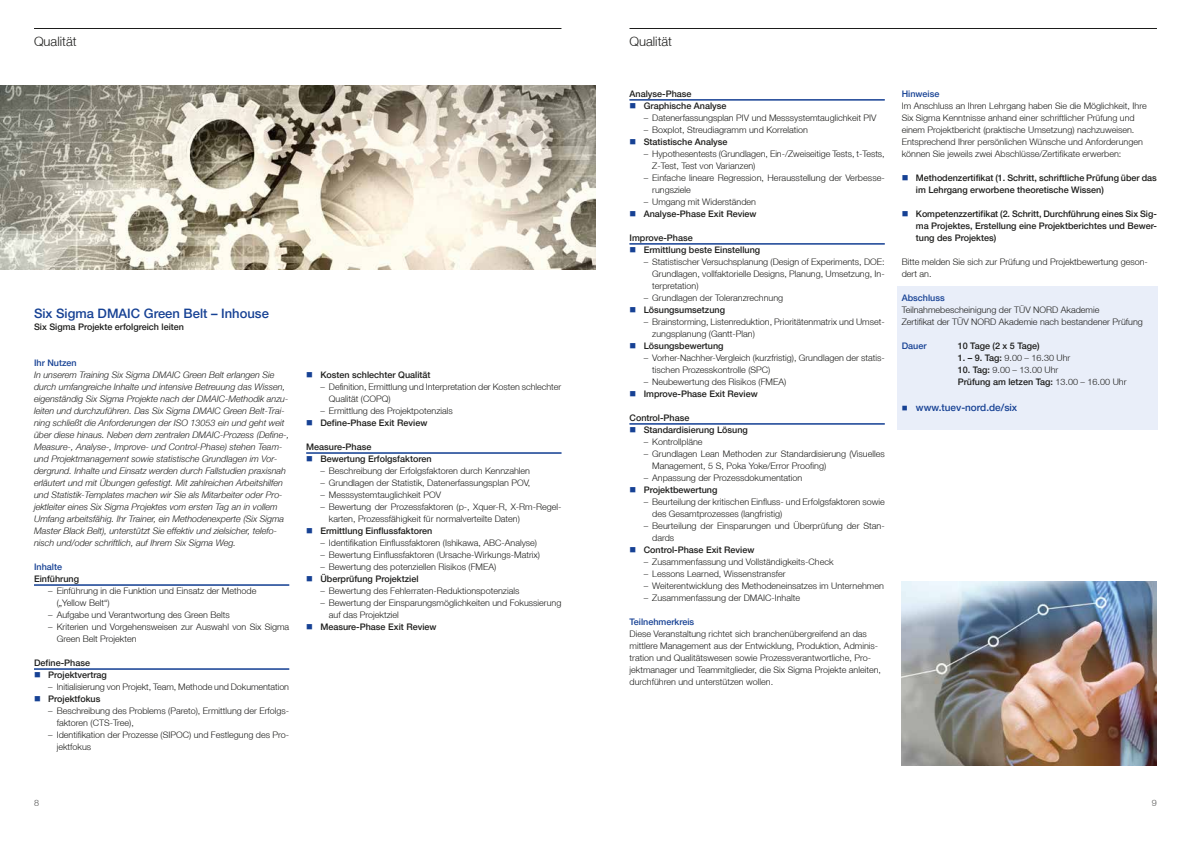
<style>
.page{position:relative;width:1191px;height:842px;background:#fff}
.page>*{position:absolute;margin:0;border:0;box-sizing:border-box;transform-origin:0 0}
.t1{font:500 13px "Helvetica Neue LT";color:#164194}
.t2{font:300 13px "Helvetica Neue LT";color:#1d1d1b}
.t3{font:500 10px "Helvetica Neue LT";color:#164194}
.t4{font:300 9px/12px "Helvetica Neue LT";color:#1d1d1b}
.t5{font:italic 300 9px/12px "Helvetica Neue LT";color:#1d1d1b}
.t6{font:500 9px/12px "Helvetica Neue LT";color:#1d1d1b}
.t7{font:500 9px "Helvetica Neue LT";color:#164194}
.t8{font:300 9px "Helvetica Neue LT";color:#575756}
.s1{font-weight:500}
</style>
<div class="page">
<hr style="left:34px;top:28px;width:527px;height:1px;background:#1d1d1b">
<hr style="left:629px;top:28px;width:528px;height:1px;background:#1d1d1b">
<div style="left:897px;top:286px;width:261px;height:143px;background:#e9eef9"></div>
<hr style="left:34px;top:585px;width:255px;height:1px;background:#164194">
<hr style="left:34px;top:669px;width:255px;height:1px;background:#164194">
<hr style="left:306px;top:453px;width:255px;height:1px;background:#164194">
<hr style="left:629px;top:100px;width:255px;height:1px;background:#164194">
<hr style="left:629px;top:244px;width:255px;height:1px;background:#164194">
<hr style="left:629px;top:424px;width:255px;height:1px;background:#164194">
<img style="left:0;top:85px;width:595px;height:184px">
<img style="left:901px;top:581px;width:256px;height:184px">
<h1 class="t2" style="left:34px;top:34px;width:44px">Qualität</h1>
<h1 class="t2" style="left:629px;top:34px;width:44px">Qualität</h1>
<h1 class="t1" style="left:34px;top:306px;width:236px">Six Sigma DMAIC Green Belt – Inhouse</h1>
<p class="t6" style="left:34px;top:321px;width:152px">Six Sigma Projekte erfolgreich leiten</p>
<p class="t7" style="left:34px;top:358px;width:44px">Ihr Nutzen</p>
<p class="t5" style="left:34px;top:369px;width:257px">In unserem Training Six Sigma DMAIC Green Belt erlangen Sie durch umfangreiche Inhalte und intensive Betreuung das Wissen, eigenständig Six Sigma Projekte nach der DMAIC-Methodik anzu&shy;leiten und durchzuführen. Das Six Sigma DMAIC Green Belt-Trai&shy;ning schließt die Anforderungen der ISO 13053 ein und geht weit über diese hinaus. Neben dem zentralen DMAIC-Prozess (Define-, Measure-, Analyse-, Improve- und Control-Phase) stehen Team&shy;und Projektmanagement sowie statistische Grundlagen im Vor&shy;dergrund. Inhalte und Einsatz werden durch Fallstudien praxisnah erläutert und mit Übungen gefestigt. Mit zahlreichen Arbeitshilfen und Statistik-Templates machen wir Sie als Mitarbeiter oder Pro&shy;jektleiter eines Six Sigma Projektes vom ersten Tag an in vollem Umfang arbeitsfähig. Ihr Trainer, ein Methodenexperte (Six Sigma Master Black Belt), unterstützt Sie effektiv und zielsicher, telefo&shy;nisch und/oder schriftlich, auf Ihrem Six Sigma Weg.</p>
<p class="t7" style="left:34px;top:562px;width:30px">Inhalte</p>
<p class="t6" style="left:34px;top:573px;width:47px">Einführung</p>
<p class="t4" style="left:57px;top:585px;width:201px;text-indent:-9px">– Einführung in die Funktion und Einsatz der Methode („Yellow Belt“)</p>
<p class="t4" style="left:48px;top:609px;width:183px">– Aufgabe und Verantwortung des Green Belts</p>
<p class="t4" style="left:57px;top:621px;width:234px;text-indent:-9px">– Kriterien und Vorgehensweisen zur Auswahl von Six Sigma<br>Green Belt Projekten</p>
<p class="t6" style="left:48px;top:657px;width:60px;text-indent:-14px">Define-Phase<br>Projektvertrag</p>
<p class="t4" style="left:48px;top:681px;width:242px">– Initialisierung von Projekt, Team, Methode und Dokumentation</p>
<p class="t6" style="left:48px;top:693px;width:54px">Projektfokus</p>
<p class="t4" style="left:57px;top:705px;width:234px;text-indent:-9px">– Beschreibung des Problems (Pareto), Ermittlung der Erfolgs&shy;faktoren (CTS-Tree),</p>
<p class="t4" style="left:57px;top:729px;width:234px;text-indent:-9px">– Identifikation der Prozesse (SIPOC) und Festlegung des Pro&shy;jektfokus</p>
<p class="t6" style="left:320px;top:369px;width:112px">Kosten schlechter Qualität</p>
<p class="t4" style="left:329px;top:381px;width:234px;text-indent:-9px">– Definition, Ermittlung und Interpretation der Kosten schlechter<br>Qualität (COPQ)</p>
<p class="t4" style="left:320px;top:405px;width:134px">– Ermittlung des Projektpotenzials</p>
<p class="t6" style="left:320px;top:417px;width:108px">Define-Phase Exit Review</p>
<p class="t6" style="left:320px;top:441px;width:113px;text-indent:-14px">Measure-Phase<br>Bewertung Erfolgsfaktoren</p>
<p class="t4" style="left:320px;top:465px;width:211px">– Beschreibung der Erfolgsfaktoren durch Kennzahlen</p>
<p class="t4" style="left:320px;top:477px;width:211px">– Grundlagen der Statistik, Datenerfassungsplan POV,</p>
<p class="t4" style="left:320px;top:489px;width:122px">– Messsystemtauglichkeit POV</p>
<p class="t4" style="left:329px;top:501px;width:234px;text-indent:-9px">– Bewertung der Prozessfaktoren (p-, Xquer-R, X-Rm-Regel&shy;karten, Prozessfähigkeit für normalverteilte Daten)</p>
<p class="t6" style="left:320px;top:525px;width:113px">Ermittlung Einflussfaktoren</p>
<p class="t4" style="left:320px;top:537px;width:218px">– Identifikation Einflussfaktoren (Ishikawa, ABC-Analyse)</p>
<p class="t4" style="left:320px;top:549px;width:221px">– Bewertung Einflussfaktoren (Ursache-Wirkungs-Matrix)</p>
<p class="t4" style="left:320px;top:561px;width:177px">– Bewertung des potenziellen Risikos (FMEA)</p>
<p class="t6" style="left:320px;top:573px;width:100px">Überprüfung Projektziel</p>
<p class="t4" style="left:320px;top:585px;width:200px">– Bewertung des Fehlerraten-Reduktionspotenzials</p>
<p class="t4" style="left:329px;top:597px;width:234px;text-indent:-9px">– Bewertung der Einsparungsmöglichkeiten und Fokussierung auf das Projektziel</p>
<p class="t6" style="left:320px;top:621px;width:118px">Measure-Phase Exit Review</p>
<p class="t6" style="left:643px;top:88px;width:84px;text-indent:-14px">Analyse-Phase<br>Graphische Analyse</p>
<p class="t4" style="left:643px;top:112px;width:234px">– Datenerfassungsplan PIV und Messsystemtauglichkeit PIV</p>
<p class="t4" style="left:643px;top:124px;width:166px">– Boxplot, Streudiagramm und Korrelation</p>
<p class="t6" style="left:643px;top:136px;width:85px">Statistische Analyse</p>
<p class="t4" style="left:652px;top:148px;width:234px;text-indent:-9px">– Hypothesentests (Grundlagen, Ein-/Zweiseitige Tests, t-Tests,<br>Z-Test, Test von Varianzen)</p>
<p class="t4" style="left:652px;top:172px;width:234px;text-indent:-9px">– Einfache lineare Regression, Herausstellung der Verbesse&shy;rungsziele</p>
<p class="t4" style="left:643px;top:196px;width:114px">– Umgang mit Widerständen</p>
<p class="t6" style="left:643px;top:208px;width:114px">Analyse-Phase Exit Review</p>
<p class="t6" style="left:643px;top:232px;width:118px;text-indent:-14px">Improve-Phase<br>Ermittlung beste Einstellung</p>
<p class="t4" style="left:652px;top:256px;width:234px;text-align:justify;text-indent:-9px">– Statistischer Versuchsplanung (Design of Experiments, DOE:<br>Grundlagen, vollfaktorielle Designs, Planung, Umsetzung, In&shy;terpretation)</p>
<p class="t4" style="left:643px;top:292px;width:141px">– Grundlagen der Toleranzrechnung</p>
<p class="t6" style="left:643px;top:304px;width:83px">Lösungsumsetzung</p>
<p class="t4" style="left:652px;top:316px;width:234px;text-indent:-9px">– Brainstorming, Listenreduktion, Prioritätenmatrix und Umset&shy;zungsplanung (Gantt-Plan)</p>
<p class="t6" style="left:643px;top:340px;width:81px">Lösungsbewertung</p>
<p class="t4" style="left:652px;top:352px;width:234px;text-indent:-9px">– Vorher-Nachher-Vergleich (kurzfristig), Grundlagen der statis&shy;tischen Prozesskontrolle (SPC)</p>
<p class="t4" style="left:643px;top:376px;width:144px">– Neubewertung des Risikos (FMEA)</p>
<p class="t6" style="left:643px;top:388px;width:116px">Improve-Phase Exit Review</p>
<p class="t6" style="left:643px;top:412px;width:106px;text-indent:-14px">Control-Phase<br>Standardisierung Lösung</p>
<p class="t4" style="left:643px;top:436px;width:60px">– Kontrollpläne</p>
<p class="t4" style="left:652px;top:448px;width:234px;text-indent:-9px">– Grundlagen Lean Methoden zur Standardisierung (Visuelles<br>Management, 5 S, Poka Yoke/Error Proofing)</p>
<p class="t4" style="left:643px;top:472px;width:160px">– Anpassung der Prozessdokumentation</p>
<p class="t6" style="left:643px;top:484px;width:75px">Projektbewertung</p>
<p class="t4" style="left:652px;top:496px;width:234px;text-indent:-9px">– Beurteilung der kritischen Einfluss- und Erfolgsfaktoren sowie des Gesamtprozesses (langfristig)</p>
<p class="t4" style="left:652px;top:520px;width:234px;text-indent:-9px">– Beurteilung der Einsparungen und Überprüfung der Stan&shy;dards</p>
<p class="t6" style="left:643px;top:544px;width:112px">Control-Phase Exit Review</p>
<p class="t4" style="left:643px;top:556px;width:191px">– Zusammenfassung und Vollständigkeits-Check</p>
<p class="t4" style="left:643px;top:568px;width:143px">– Lessons Learned, Wissenstransfer</p>
<p class="t4" style="left:643px;top:580px;width:242px">– Weiterentwicklung des Methodeneinsatzes im Unternehmen</p>
<p class="t4" style="left:643px;top:592px;width:158px">– Zusammenfassung der DMAIC-Inhalte</p>
<p class="t7" style="left:629px;top:616px;width:66px">Teilnehmerkreis</p>
<p class="t4" style="left:629px;top:628px;width:253px">Diese Veranstaltung richtet sich branchenübergreifend an das mittlere Management aus der Entwicklung, Produktion, Adminis&shy;tration und Qualitätswesen sowie Prozessverantwortliche, Pro&shy;jektmanager und Teammitglieder, die Six Sigma Projekte anleiten, durchführen und unterstützen wollen.</p>
<p class="t7" style="left:901px;top:88px;width:39px">Hinweise</p>
<p class="t4" style="left:901px;top:100px;width:246px">Im Anschluss an Ihren Lehrgang haben Sie die Möglichkeit, Ihre Six Sigma Kenntnisse anhand einer schriftlicher Prüfung und einem Projektbericht (praktische Umsetzung) nachzuweisen.<br>Entsprechend Ihrer persönlichen Wünsche und Anforderungen können Sie jeweils zwei Abschlüsse/Zertifikate erwerben:</p>
<p class="t6" style="left:916px;top:172px;width:242px">Methodenzertifikat (1. Schritt, schriftliche Prüfung über das im Lehrgang erworbene theoretische Wissen)</p>
<p class="t6" style="left:916px;top:208px;width:242px;text-align:justify">Kompetenzzertifikat (2. Schritt, Durchführung eines Six Sig&shy;ma Projektes, Erstellung eine Projektberichtes und Bewer&shy;tung des Projektes)</p>
<p class="t4" style="left:901px;top:256px;width:248px">Bitte melden Sie sich zur Prüfung und Projektbewertung geson&shy;dert an.</p>
<p class="t7" style="left:901px;top:292px;width:45px">Abschluss</p>
<p class="t4" style="left:901px;top:304px;width:243px">Teilnahmebescheinigung der TÜV NORD Akademie<br>Zertifikat der TÜV NORD Akademie nach bestandener Prüfung</p>
<p class="t7" style="left:901px;top:340px;width:26px">Dauer</p>
<p class="t6" style="left:957px;top:340px;width:83px">10 Tage (2 x 5 Tage)</p>
<p class="t4" style="left:957px;top:352px;width:114px"><span class="s1">1. – 9. Tag:</span> 9.00 – 16.30 Uhr</p>
<p class="t4" style="left:957px;top:364px;width:170px"><span class="s1">10. Tag:</span> 9.00 – 13.00 Uhr<br><span class="s1">Prüfung am letzen Tag:</span> 13.00 – 16.00 Uhr</p>
<p class="t3" style="left:901px;top:402px;width:117px">■ www.tuev-nord.de/six</p>
<p class="t8" style="left:34px;top:797px;width:7px">8</p>
<p class="t8" style="left:1152px;top:797px;width:7px">9</p>
</div>
